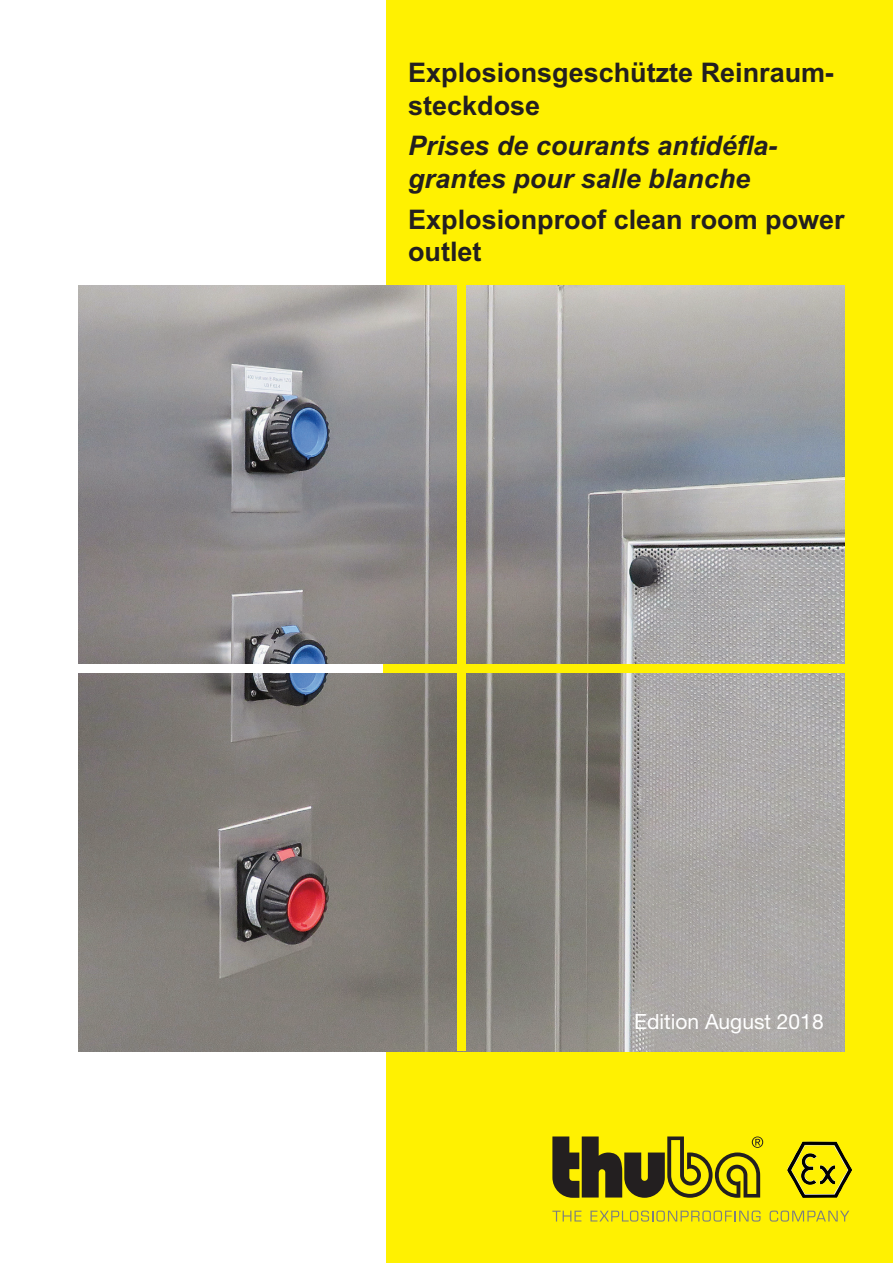
<style>
.page{position:relative;width:893px;height:1263px;background:#fff}
.page>*{position:absolute;margin:0;border:0;box-sizing:border-box;transform-origin:0 0}
.t1{font:700 27px/32.4px "Arial";color:#231f20}
.t2{font:italic 700 27px/32.4px "Arial";color:#231f20}
.t3{font:21px "Helvetica Neue";color:#fff}
</style>
<div class="page">
<div style="left:386px;top:0;width:507px;height:1263px;background:#fff101"></div>
<svg style="left:553px;top:1136px;width:210px;height:62px"></svg>
<svg style="left:553px;top:1211px;width:28px;height:10px"></svg>
<svg style="left:590px;top:1210px;width:171px;height:11px"></svg>
<svg style="left:770px;top:1210px;width:79px;height:11px"></svg>
<img style="left:79px;top:286px;width:765px;height:765px">
<div style="left:457px;top:286px;width:9px;height:378px;background:#fff101"></div>
<div style="left:79px;top:664px;width:378px;height:9px;background:#fff"></div>
<div style="left:457px;top:664px;width:9px;height:9px;background:#fff101"></div>
<div style="left:466px;top:664px;width:378px;height:9px;background:#fff101"></div>
<div style="left:457px;top:673px;width:9px;height:378px;background:#fff101"></div>
<div style="left:383px;top:664px;width:75px;height:9px;background:#fff101"></div>
<img style="left:787px;top:1141px;width:65px;height:57px">
<p class="t1" style="left:408px;top:59px;width:428px">Explosionsgeschützte Reinraum&shy;steckdose</p>
<p class="t2" style="left:408px;top:132px;width:371px">Prises de courants antidéfla&shy;grantes pour salle blanche</p>
<p class="t1" style="left:408px;top:206px;width:438px">Explosionproof clean room power outlet</p>
<p class="t3" style="left:634px;top:1014px;width:191px">Edition August 2018</p>
</div>
